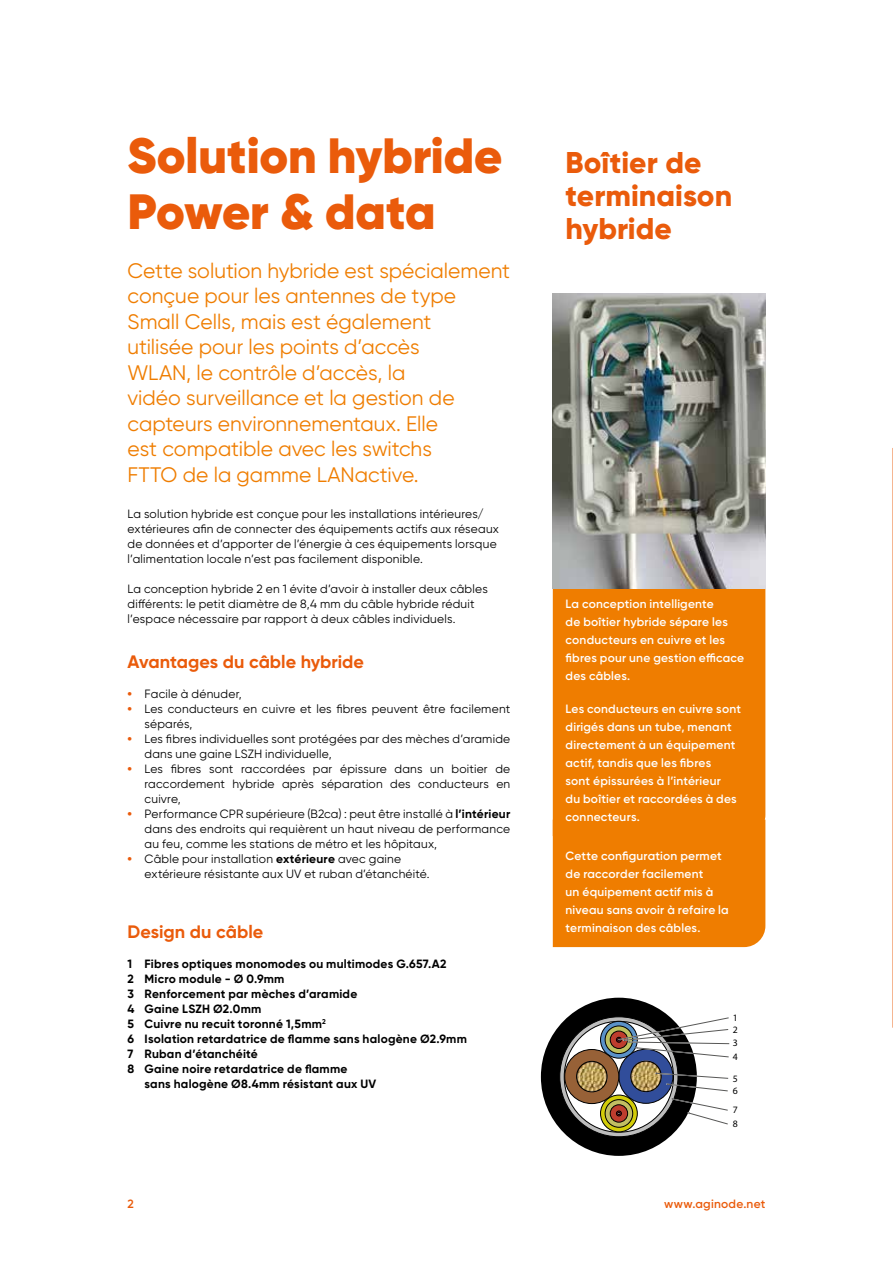
<style>
.page{position:relative;width:893px;height:1263px;background:#fff}
.page>*{position:absolute;margin:0;border:0;box-sizing:border-box;transform-origin:0 0}
.t1{font:900 49.5px/56.2px "Gilroy";color:#ea5b0b}
.t2{font:800 30px/33px "Gilroy";color:#ea5b0b}
.t3{font:21px/25.5px "Gilroy";color:#ef7d00}
.t4{font:700 18px "Gilroy";color:#ea5b0b}
.t5{font:12px/15px "Gilroy";letter-spacing:.02em;color:#000}
.t6{font:600 12px/18px "Gilroy";letter-spacing:.015em;color:#fff}
.t7{font:700 12px "Gilroy";letter-spacing:.02em;color:#000}
.t8{font:600 12px "Gilroy";letter-spacing:.02em;color:#ea5b0b}
.t9{font:9.75px/11.7px "Myriad Pro";color:#000}
.s1{font-weight:800;color:#ea5b0b}
.s2{font-weight:700}
</style>
<div class="page">
<div style="left:553px;top:589px;width:212px;height:230px;background:#ef7d00"></div>
<div style="left:553px;top:819px;width:212px;height:128px;background:#ef7d00"></div>
<img style="left:553px;top:293px;width:212px;height:296px">
<div style="left:541px;top:998px;width:156px;height:158px;background:#000;border-radius:50%"></div>
<svg style="left:560px;top:1017px;width:118px;height:120px"></svg>
<svg style="left:564px;top:1021px;width:109px;height:111px;background:#e1e1e1"></svg>
<svg style="left:619px;top:1049px;width:54px;height:54px"></svg>
<svg style="left:600px;top:1095px;width:37px;height:37px"></svg>
<div style="left:600px;top:1095px;width:38px;height:37px;border:1px solid #000;border-radius:50%"></div>
<svg style="left:605px;top:1100px;width:28px;height:27px"></svg>
<div style="left:605px;top:1099px;width:28px;height:28px;border:1px solid #000;border-radius:50%"></div>
<div style="left:610px;top:1105px;width:18px;height:17px;background:#be3d2e;border-radius:50%"></div>
<div style="left:610px;top:1104px;width:18px;height:18px;border:1px solid #000;border-radius:50%"></div>
<svg style="left:616px;top:1111px;width:6px;height:5px"></svg>
<svg style="left:600px;top:1021px;width:37px;height:37px"></svg>
<div style="left:600px;top:1021px;width:38px;height:37px;border:1px solid #000;border-radius:50%"></div>
<svg style="left:605px;top:1026px;width:28px;height:27px"></svg>
<div style="left:605px;top:1025px;width:28px;height:29px;border:1px solid #000;border-radius:50%"></div>
<div style="left:610px;top:1031px;width:18px;height:17px;background:#be3d2e;border-radius:50%"></div>
<div style="left:610px;top:1031px;width:18px;height:18px;border:1px solid #000;border-radius:50%"></div>
<svg style="left:565px;top:1049px;width:54px;height:54px"></svg>
<div style="left:564px;top:1049px;width:55px;height:55px;border:1px solid #000;border-radius:50%"></div>
<img style="left:569px;top:1054px;width:45px;height:45px">
<div style="left:576px;top:1061px;width:31px;height:31px;border:1px solid #000;border-radius:50%"></div>
<img style="left:623px;top:1058px;width:46px;height:41px">
<div style="left:630px;top:1061px;width:31px;height:31px;border:1px solid #000;border-radius:50%"></div>
<svg style="left:616px;top:1017px;width:114px;height:41px"></svg>
<svg style="left:655px;top:1072px;width:74px;height:20px"></svg>
<svg style="left:671px;top:1098px;width:57px;height:27px"></svg>
<svg style="left:892px;top:448px;width:1px;height:580px"></svg>
<h1 class="t1" style="left:128px;top:127px;width:376px">Solution hybride<br>Power &amp; data</h1>
<p class="t3" style="left:128px;top:257px;width:384px">Cette solution hybride est spécialement conçue pour les antennes de type<br>Small Cells, mais est également<br>utilisée pour les points d’accès<br>WLAN, le contrôle d’accès, la<br>vidéo surveillance et la gestion de capteurs environnementaux. Elle<br>est compatible avec les switchs<br>FTTO de la gamme LANactive.</p>
<p class="t5" style="left:128px;top:506px;width:373px">La solution hybride est conçue pour les installations intérieures/ extérieures afin de connecter des équipements actifs aux réseaux de données et d’apporter de l’énergie à ces équipements lorsque l’alimentation locale n’est pas facilement disponible.</p>
<p class="t5" style="left:128px;top:581px;width:362px">La conception hybride 2 en 1 évite d’avoir à installer deux câbles différents: le petit diamètre de 8,4 mm du câble hybride réduit l’espace nécessaire par rapport à deux câbles individuels.</p>
<h3 class="t4" style="left:128px;top:650px;width:238px">Avantages du câble hybride</h3>
<p class="t5" style="left:128px;top:686px;width:116px"><span class="s1">•</span> Facile à dénuder,</p>
<p class="t5" style="left:145px;top:701px;width:367px;text-indent:-17px"><span class="s1">•</span> Les conducteurs en cuivre et les fibres peuvent être facilement séparés,</p>
<p class="t5" style="left:145px;top:731px;width:367px;text-indent:-17px"><span class="s1">•</span> Les fibres individuelles sont protégées par des mèches d’aramide dans une gaine LSZH individuelle,</p>
<p class="t5" style="left:145px;top:761px;width:367px;text-align:justify;text-indent:-17px"><span class="s1">•</span> Les fibres sont raccordées par épissure dans un boitier de raccordement hybride après séparation des conducteurs en cuivre,</p>
<p class="t5" style="left:145px;top:806px;width:367px;text-align:justify;text-indent:-17px"><span class="s1">•</span> Performance CPR supérieure (B2ca) : peut être installé à <span class="s2">l’intérieur </span>dans des endroits qui requièrent un haut niveau de performance au feu, comme les stations de métro et les hôpitaux,</p>
<p class="t5" style="left:145px;top:851px;width:287px;text-indent:-17px"><span class="s1">•</span> Câble pour installation <span class="s2">extérieure</span> avec gaine extérieure résistante aux UV et ruban d’étanchéité.</p>
<h3 class="t4" style="left:128px;top:920px;width:137px">Design du câble</h3>
<p class="t7" style="left:128px;top:956px;width:320px">1 Fibres optiques monomodes ou multimodes G.657.A2</p>
<p class="t7" style="left:128px;top:971px;width:158px">2 Micro module - Ø 0.9mm</p>
<p class="t7" style="left:128px;top:986px;width:231px">3 Renforcement par mèches d’aramide</p>
<p class="t7" style="left:128px;top:1001px;width:135px">4 Gaine LSZH Ø2.0mm</p>
<p class="t7" style="left:128px;top:1016px;width:200px">5 Cuivre nu recuit toronné 1,5mm<sup>2</sup></p>
<p class="t7" style="left:128px;top:1031px;width:341px">6 Isolation retardatrice de flamme sans halogène Ø2.9mm</p>
<p class="t7" style="left:128px;top:1046px;width:132px">7 Ruban d’étanchéité</p>
<p class="t7" style="left:128px;top:1061px;width:221px">8 Gaine noire retardatrice de flamme</p>
<p class="t7" style="left:145px;top:1076px;width:233px">sans halogène Ø8.4mm résistant aux UV</p>
<h2 class="t2" style="left:566px;top:145px;width:168px">Boîtier de terminaison hybride</h2>
<p class="t6" style="left:566px;top:595px;width:180px">La conception intelligente<br>de boîtier hybride sépare les conducteurs en cuivre et les fibres pour une gestion efficace des câbles.</p>
<p class="t6" style="left:566px;top:700px;width:177px">Les conducteurs en cuivre sont dirigés dans un tube, menant directement à un équipement actif, tandis que les fibres<br>sont épissurées à l’intérieur<br>du boîtier et raccordées à des connecteurs.</p>
<p class="t6" style="left:566px;top:847px;width:165px">Cette configuration permet de raccorder facilement<br>un équipement actif mis à niveau sans avoir à refaire la terminaison des câbles.</p>
<p class="t9" style="left:733px;top:1012px;width:7px">1<br>2</p>
<p class="t9" style="left:733px;top:1035px;width:7px;line-height:14.1px">3<br>4</p>
<p class="t9" style="left:733px;top:1072px;width:7px;line-height:12.6px">5<br>6</p>
<p class="t9" style="left:733px;top:1102px;width:7px;line-height:14.2px">7<br>8</p>
<p class="t8" style="left:128px;top:1196px;width:8px">2</p>
<p class="t8" style="left:664px;top:1196px;width:103px">www.aginode.net</p>
</div>
